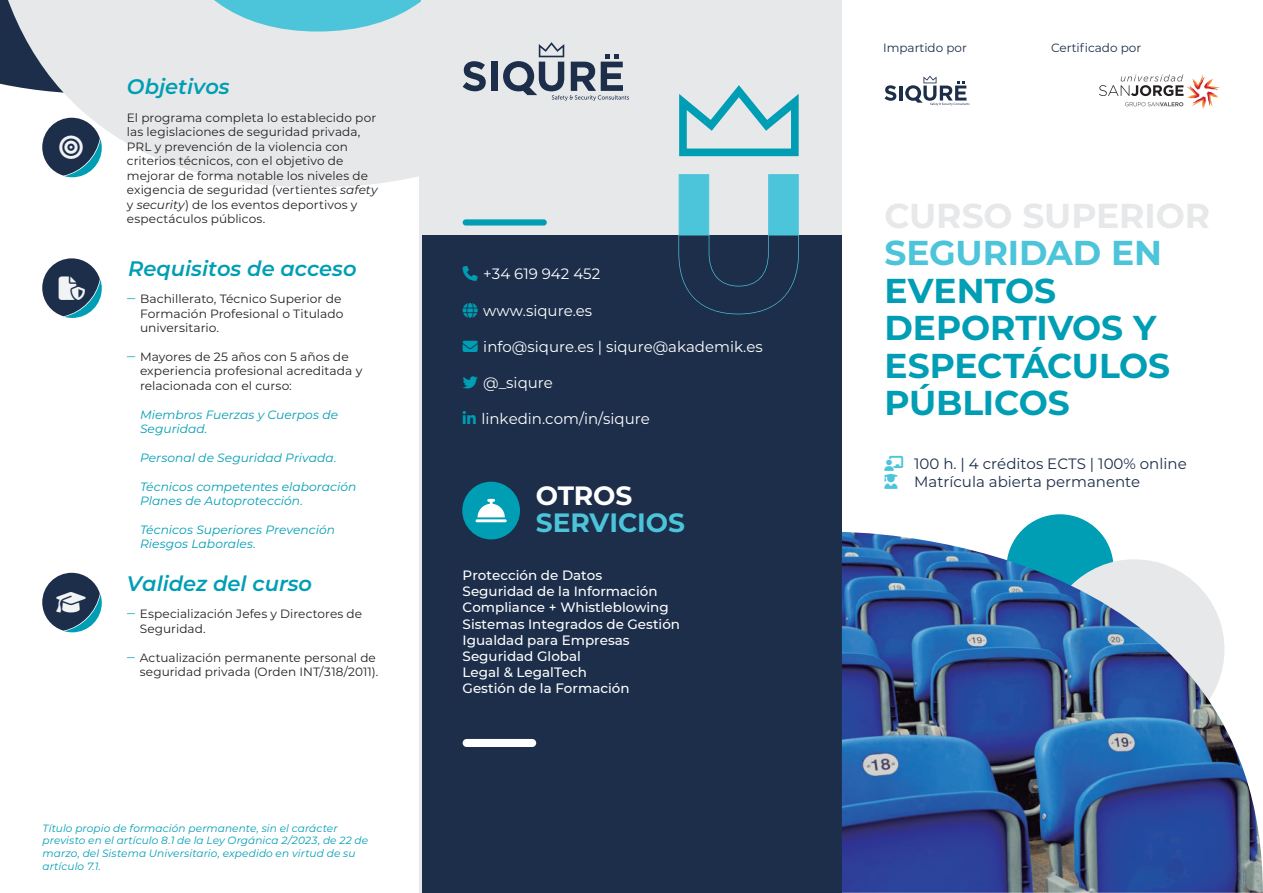
<style>
.page{position:relative;width:1263px;height:893px;background:#fff}
.page>*{position:absolute;margin:0;border:0;box-sizing:border-box;transform-origin:0 0}
.t1{font:700 34.5px/37.5px "Montserrat";letter-spacing:-.005em;color:#009eb4}
.t2{font:700 34.5px "Montserrat";letter-spacing:-.005em;color:#e7e8e9}
.t3{font:700 34.5px "Montserrat";color:#4cc4d9}
.t4{font:700 26.55px "Montserrat";color:#4cc4d9}
.t5{font:700 26.55px "Montserrat";letter-spacing:-.005em;color:#fff}
.t6{font:italic 600 21px "Montserrat";color:#009eb4}
.t7{font:15px "Montserrat";color:#fff}
.t8{font:15px/18px "Montserrat";color:#1c2e4a}
.t9{font:500 13.5px/16.2px "Montserrat";color:#fff}
.t10{font:12px/14.4px "Montserrat";letter-spacing:.005em;color:#231f20}
.t11{font:italic 12px/14.4px "Montserrat";letter-spacing:.005em;color:#009eb4}
.t12{font:12px "Montserrat";color:#1c2e4a}
.t13{font:italic 10.5px/12.6px "Montserrat";letter-spacing:.01em;color:#009eb4}
.s1{font-style:italic}
.s2{color:#009eb4}
</style>
<div class="page">
<div style="left:420px;top:0;width:422px;height:892px;background:#e7e8e9"></div>
<svg style="left:0;top:0;width:421px;height:187px;background:#d9e2e5"></svg>
<div style="left:422px;top:235px;width:420px;height:657px;background:#1c2e4a"></div>
<svg style="left:678px;top:234px;width:121px;height:80px"></svg>
<div style="left:679px;top:174px;width:30px;height:61px;background:#4cc4d9"></div>
<div style="left:768px;top:174px;width:31px;height:61px;background:#4cc4d9;border:1px solid #4cc4d9"></div>
<svg style="left:679px;top:85px;width:120px;height:71px"></svg>
<div style="left:1006px;top:514px;width:107px;height:107px;background:#009eb4;border-radius:50%"></div>
<img style="left:842px;top:532px;width:421px;height:360px">
<svg style="left:885px;top:85px;width:11px;height:16px"></svg>
<hr style="left:899px;top:86px;width:3px;height:14px;background:#1c2e4a">
<svg style="left:905px;top:76px;width:65px;height:30px"></svg>
<svg style="left:1099px;top:74px;width:121px;height:35px"></svg>
<div style="left:462px;top:481px;width:58px;height:58px;background:#009eb4;border-radius:50%"></div>
<svg style="left:476px;top:499px;width:31px;height:23px"></svg>
<svg style="left:463px;top:61px;width:23px;height:30px"></svg>
<div style="left:491px;top:62px;width:7px;height:29px;background:#1c2e4a"></div>
<svg style="left:503px;top:42px;width:126px;height:59px"></svg>
<div style="left:463px;top:739px;width:73px;height:8px;background:#fff;border-radius:4px"></div>
<div style="left:463px;top:219px;width:84px;height:6px;background:#009eb4;border-radius:3px"></div>
<svg style="left:42px;top:258px;width:60px;height:60px"></svg>
<svg style="left:42px;top:572px;width:60px;height:60px"></svg>
<svg style="left:42px;top:118px;width:60px;height:59px"></svg>
<h3 class="t6" style="left:127px;top:72px;width:104px">Objetivos</h3>
<p class="t10" style="left:127px;top:110px;width:252px">El programa completa lo establecido por las legislaciones de seguridad privada, PRL y prevención de la violencia con criterios técnicos, con el objetivo de mejorar de forma notable los niveles de exigencia de seguridad (vertientes <span class="s1">safety </span>y <span class="s1">security</span>) de los eventos deportivos y espectáculos públicos.</p>
<h3 class="t6" style="left:128px;top:254px;width:230px">Requisitos de acceso</h3>
<p class="t10" style="left:140px;top:291px;width:205px;text-indent:-13px"><span class="s2">̶</span> Bachillerato, Técnico Superior de<br>Formación Profesional o Titulado universitario.</p>
<p class="t10" style="left:140px;top:349px;width:224px;text-indent:-13px"><span class="s2">̶</span> Mayores de 25 años con 5 años de experiencia profesional acreditada y relacionada con el curso:</p>
<p class="t11" style="left:140px;top:407px;width:200px">Miembros Fuerzas y Cuerpos de<br>Seguridad.</p>
<p class="t11" style="left:140px;top:450px;width:198px">Personal de Seguridad Privada.</p>
<p class="t11" style="left:140px;top:479px;width:218px">Técnicos competentes elaboración<br>Planes de Autoprotección.</p>
<p class="t11" style="left:140px;top:522px;width:197px">Técnicos Superiores Prevención<br>Riesgos Laborales.</p>
<h3 class="t6" style="left:127px;top:568px;width:187px">Validez del curso</h3>
<p class="t10" style="left:140px;top:606px;width:224px;text-indent:-13px"><span class="s2">̶</span> Especialización Jefes y Directores de<br>Seguridad.</p>
<p class="t10" style="left:127px;top:649px;width:253px;text-align:right"><span class="s2">̶</span> Actualización permanente personal de seguridad privada (Orden INT/318/2011).</p>
<p class="t13" style="left:43px;top:821px;width:327px">Título propio de formación permanente, sin el carácter previsto en el artículo 8.1 de la Ley Orgánica 2/2023, de 22 de marzo, del Sistema Universitario, expedido en virtud de su artículo 7.1.</p>
<p class="t7" style="left:483px;top:264px;width:118px">+34 619 942 452</p>
<p class="t7" style="left:483px;top:300px;width:111px">www.siqure.es</p>
<p class="t7" style="left:483px;top:336px;width:281px">info@siqure.es | siqure@akademik.es</p>
<p class="t7" style="left:483px;top:372px;width:71px">@_siqure</p>
<p class="t7" style="left:481px;top:408px;width:170px">linkedin.com/in/siqure</p>
<h2 class="t5" style="left:536px;top:476px;width:98px">OTROS</h2>
<h2 class="t4" style="left:536px;top:503px;width:151px">SERVICIOS</h2>
<p class="t9" style="left:463px;top:566px;width:219px">Protección de Datos<br>Seguridad de la Información<br>Compliance + Whistleblowing<br>Sistemas Integrados de Gestión<br>Igualdad para Empresas<br>Seguridad Global<br>Legal &amp; LegalTech<br>Gestión de la Formación</p>
<p class="t12" style="left:883px;top:39px;width:85px">Impartido por</p>
<p class="t12" style="left:1051px;top:39px;width:92px">Certificado por</p>
<h1 class="t2" style="left:884px;top:191px;width:327px">CURSO SUPERIOR</h1>
<h1 class="t3" style="left:884px;top:228px;width:279px">SEGURIDAD EN</h1>
<h1 class="t1" style="left:884px;top:270px;width:287px">EVENTOS<br>DEPORTIVOS Y<br>ESPECTÁCULOS<br>PÚBLICOS</h1>
<p class="t8" style="left:914px;top:454px;width:274px">100 h. | 4 créditos ECTS | 100% online<br>Matrícula abierta permanente</p>
</div>
